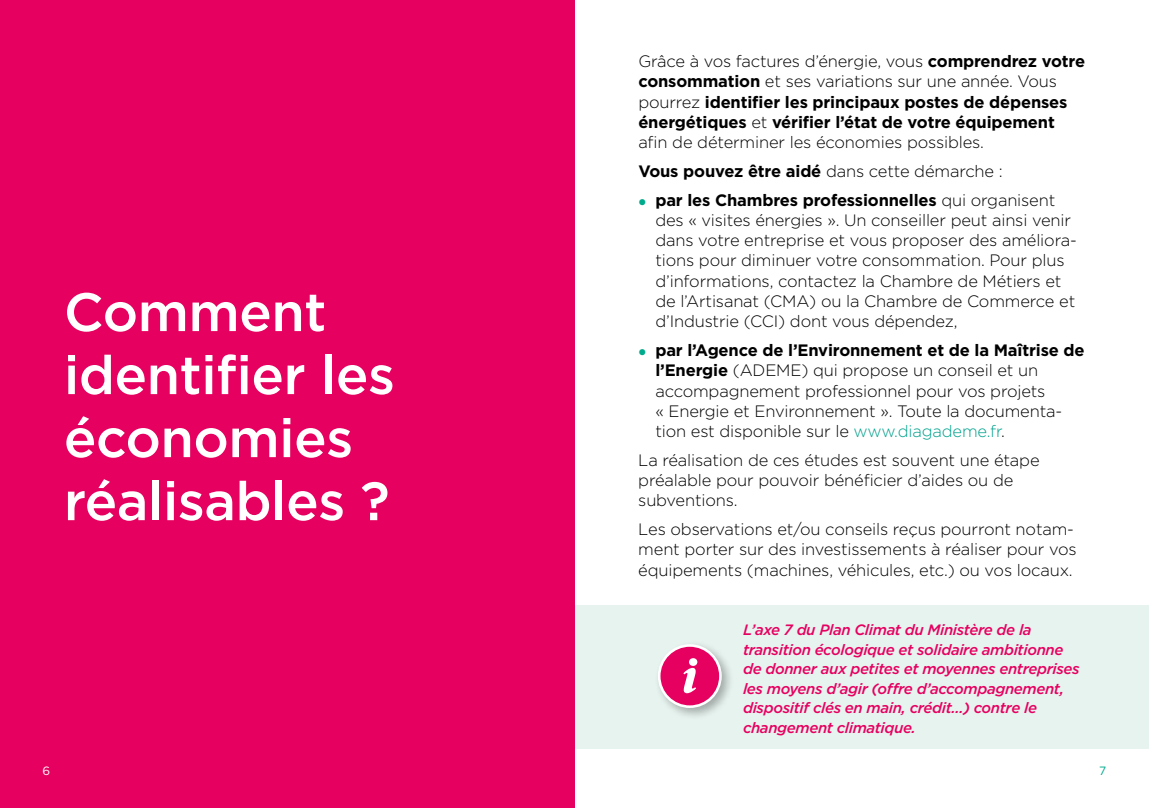
<style>
.page{position:relative;width:1149px;height:808px;background:#fff}
.page>*{position:absolute;margin:0;border:0;box-sizing:border-box;transform-origin:0 0}
.H1_-_chapitres{font:500 54px/63px "Gotham";letter-spacing:-.01em;color:#fff}
.Texte_puce{font:300 16.5px/20.2px "Gotham";letter-spacing:-.01em;color:#000}
.Texte_puce-2{font:700 16.5px/20.2px "Gotham";letter-spacing:-.01em;color:#000}
.info_texte{font:italic 500 15px/19.5px "Gotham";letter-spacing:-.025em;color:#e60060}
.t1{font:12px "Gotham";color:#fff}
.t2{font:12px "Gotham";color:#00aa8d}
.s1{font-weight:300}
.s2{font-weight:700}
.s3{color:#00a18c}
</style>
<div class="page">
<div style="left:574px;top:605px;width:574px;height:143px;background:#e7f3ef"></div>
<div style="left:0;top:0;width:574px;height:808px;background:#e60060"></div>
<div style="left:654px;top:640px;width:79px;height:80px;background:#000;opacity:.3"></div>
<div style="left:659px;top:645px;width:61px;height:62px;background:#e60060;border-radius:50%"></div>
<div style="left:657px;top:644px;width:64px;height:64px;border:3px solid #fff;border-radius:50%"></div>
<svg style="left:683px;top:658px;width:14px;height:35px"></svg>
<h1 class="H1_-_chapitres" style="left:64px;top:280px;width:332px">Comment identifier les économies réalisables ?</h1>
<p class="Texte_puce-2" style="left:638px;top:51px;width:448px"><span class="s1">Grâce à vos factures d’énergie, vous</span> comprendrez votre consommation <span class="s1">et ses variations sur une année. Vous pourrez</span> identifier les principaux postes de dépenses énergétiques <span class="s1">et</span> vérifier l’état de votre équipement <span class="s1">afin de déterminer les économies possibles.</span></p>
<p class="Texte_puce-2" style="left:638px;top:161px;width:366px">Vous pouvez être aidé <span class="s1">dans cette démarche :</span></p>
<p class="Texte_puce" style="left:655px;top:189px;width:423px"><span class="s2">par les Chambres professionnelles</span> qui organisent des « visites énergies ». Un conseiller peut ainsi venir dans votre entreprise et vous proposer des améliora&shy;tions pour diminuer votre consommation. Pour plus d’informations, contactez la Chambre de Métiers et de l’Artisanat (CMA) ou la Chambre de Commerce et d’Industrie (CCI) dont vous dépendez,</p>
<p class="Texte_puce" style="left:655px;top:340px;width:430px"><span class="s2">par l’Agence de l’Environnement et de la Maîtrise de l’Energie</span> (ADEME) qui propose un conseil et un accompagnement professionnel pour vos projets<br>« Energie et Environnement ». Toute la documenta&shy;tion est disponible sur le <span class="s3">www.diagademe.fr</span>.</p>
<p class="Texte_puce" style="left:638px;top:449px;width:402px">La réalisation de ces études est souvent une étape préalable pour pouvoir bénéficier d’aides ou de subventions.</p>
<p class="Texte_puce" style="left:638px;top:519px;width:439px">Les observations et/ou conseils reçus pourront notam&shy;ment porter sur des investissements à réaliser pour vos équipements (machines, véhicules, etc.) ou vos locaux.</p>
<p class="info_texte" style="left:742px;top:620px;width:338px">L’axe 7 du Plan Climat du Ministère de la transition écologique et solidaire ambitionne de donner aux petites et moyennes entreprises les moyens d’agir (offre d’accompagnement, dispositif clés en main, crédit…) contre le changement climatique.</p>
<p class="t1" style="left:43px;top:763px;width:9px">6</p>
<p class="t2" style="left:1098px;top:763px;width:9px">7</p>
</div>
